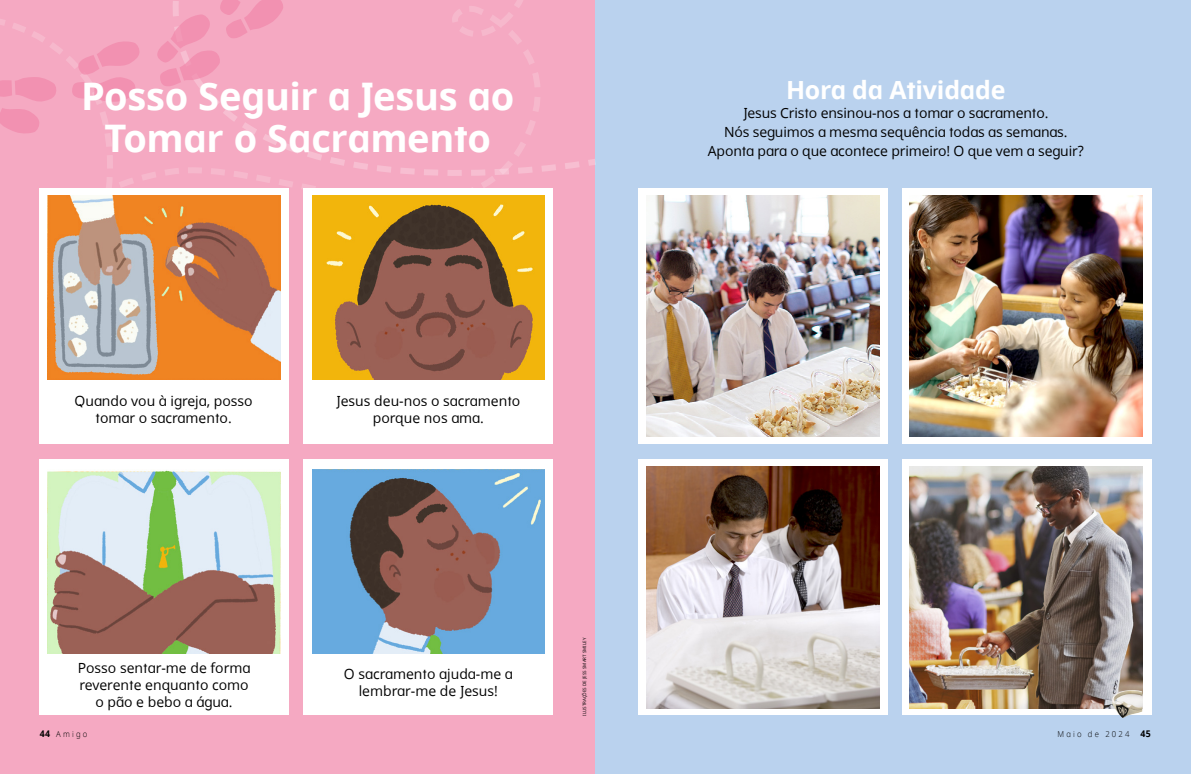
<style>
.page{position:relative;width:1191px;height:774px;background:#fff}
.page>*{position:absolute;margin:0;border:0;box-sizing:border-box;transform-origin:0 0}
.h1_next_CUSTOM{font:700 38px/42px "Dots Solidlds Lat";letter-spacing:-.01em;color:#fff;text-align:center}
.t1{font:700 25px "Dots Solidlds Lat";letter-spacing:-.01em;color:#fff}
.p2{font:14px/16.8px "Dots Solidlds Lat";color:#000;text-align:center}
.t2{font:300 8.2px "Dots Solidlds Lat";letter-spacing:.28em;color:#000;scale:.95 1}
.t3{font:4.5px "Dots Solidlds Lat";color:#000}
.s1{font-weight:700;font-size:9.2px}
</style>
<div class="page">
<div style="left:0;top:0;width:595px;height:774px;background:#f5a9c2"></div>
<div style="left:595px;top:0;width:596px;height:774px;background:#bad2ee"></div>
<svg style="left:0;top:0;width:590px;height:189px"></svg>
<div style="left:303px;top:188px;width:250px;height:256px;background:#fff"></div>
<div style="left:902px;top:188px;width:249px;height:256px;background:#fff"></div>
<div style="left:638px;top:188px;width:249px;height:256px;background:#fff"></div>
<div style="left:303px;top:460px;width:250px;height:255px;background:#fff"></div>
<div style="left:902px;top:460px;width:249px;height:255px;background:#fff"></div>
<div style="left:638px;top:460px;width:249px;height:255px;background:#fff"></div>
<div style="left:39px;top:188px;width:250px;height:256px;background:#fff"></div>
<img style="left:48px;top:195px;width:232px;height:184px">
<img style="left:312px;top:195px;width:232px;height:184px">
<div style="left:39px;top:460px;width:250px;height:255px;background:#fff"></div>
<img style="left:48px;top:470px;width:232px;height:183px">
<img style="left:312px;top:469px;width:232px;height:184px">
<img style="left:909px;top:195px;width:233px;height:242px">
<img style="left:646px;top:195px;width:233px;height:242px">
<svg style="left:646px;top:467px;width:233px;height:241px;background:#a8958d"></svg>
<img style="left:909px;top:467px;width:233px;height:241px">
<img style="left:1112px;top:690px;width:30px;height:28px">
<p class="h1_next_CUSTOM" style="left:81px;top:76px;width:435px">Posso Seguir a Jesus ao<br>Tomar o Sacramento</p>
<p class="p2" style="left:75px;top:393px;width:180px">Quando vou à igreja, posso tomar o sacramento.</p>
<p class="p2" style="left:78px;top:660px;width:174px">Posso sentar-me de forma reverente enquanto como o pão e bebo a água.</p>
<p class="p2" style="left:336px;top:393px;width:186px">Jesus deu-nos o sacramento porque nos ama.</p>
<p class="p2" style="left:344px;top:665px;width:170px">O sacramento ajuda-me a lembrar-me de Jesus!</p>
<p class="t3" style="left:581px;top:716px;width:80px;rotate:-90deg">ILUSTRAÇÕES DE JESS SMART SMILEY</p>
<p class="t1" style="left:786px;top:71px;width:221px">Hora da Atividade</p>
<p class="p2" style="left:708px;top:103px;width:377px;line-height:19.1px">Jesus Cristo ensinou-nos a tomar o sacramento.<br>Nós seguimos a mesma sequência todas as semanas.<br>Aponta para o que acontece primeiro! O que vem a seguir?</p>
<p class="t2" style="left:40px;top:728px;width:52px"><span class="s1">44</span> Amigo</p>
<p class="t2" style="left:1057px;top:728px;width:100px">Maio de 2024 <span class="s1">45</span></p>
</div>
